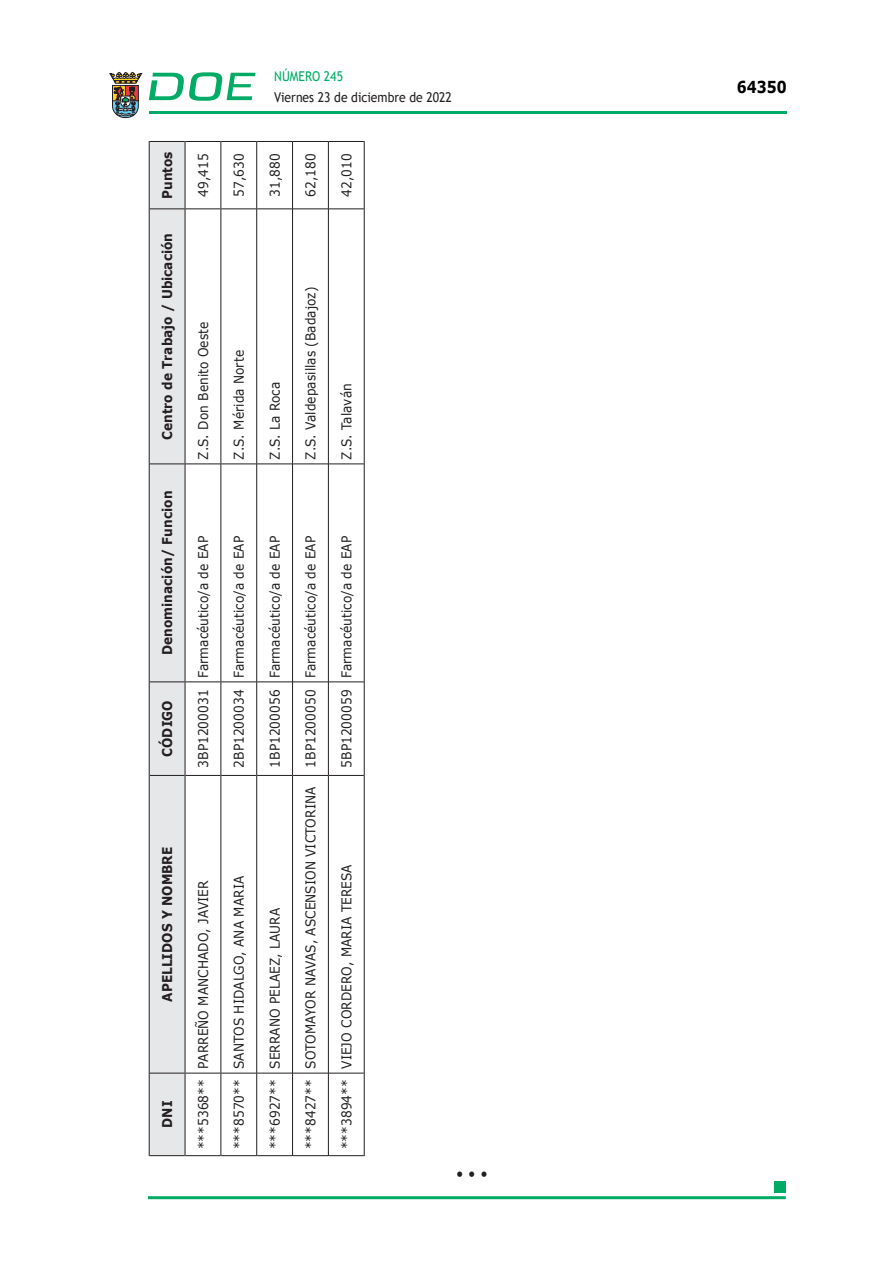
<style>
.page{position:relative;width:893px;height:1263px;background:#fff}
.page>*{position:absolute;margin:0;border:0;box-sizing:border-box;transform-origin:0 0}
.t1{font:700 16.5px "Verdana";color:#000;scale:.85 1}
.CUERPO_DE_TEXTO{font:15px "Verdana";color:#231f20;scale:.9 1}
.CUERPO_DE_TEXTO-2{font:13.5px "Verdana";letter-spacing:.005em;color:#231f20;scale:.9 1}
.TABLATITULO{font:700 13.5px "Verdana";letter-spacing:.005em;color:#231f20;scale:.9 1}
.t2{font:13.5px "Trebuchet MS";color:#231f20;scale:.9 1}
.t3{font:13.5px "Trebuchet MS";color:#00ab67;scale:.9 1}
</style>
<div class="page">
<hr style="left:149px;top:111px;width:638px;height:3px;background:#00ab66">
<svg style="left:109px;top:72px;width:33px;height:46px"></svg>
<svg style="left:149px;top:72px;width:106px;height:29px"></svg>
<hr style="left:148px;top:1196px;width:638px;height:3px;background:#00ab66">
<div style="left:775px;top:1181px;width:11px;height:11px;background:#00ab66"></div>
<div style="left:150px;top:142px;width:35px;height:1013px;background:#e6e7e9"></div>
<hr style="left:149px;top:1073px;width:1px;height:83px;background:#231f20">
<hr style="left:149px;top:775px;width:1px;height:298px;background:#231f20">
<hr style="left:149px;top:682px;width:1px;height:93px;background:#231f20">
<hr style="left:149px;top:464px;width:1px;height:218px;background:#231f20">
<hr style="left:149px;top:209px;width:1px;height:255px;background:#231f20">
<hr style="left:149px;top:141px;width:1px;height:68px;background:#231f20">
<hr style="left:185px;top:1073px;width:1px;height:83px;background:#231f20">
<hr style="left:185px;top:775px;width:1px;height:298px;background:#231f20">
<hr style="left:185px;top:682px;width:1px;height:93px;background:#231f20">
<hr style="left:185px;top:464px;width:1px;height:218px;background:#231f20">
<hr style="left:185px;top:209px;width:1px;height:255px;background:#231f20">
<hr style="left:185px;top:141px;width:1px;height:68px;background:#231f20">
<hr style="left:220px;top:1073px;width:1px;height:83px;background:#231f20">
<hr style="left:220px;top:775px;width:1px;height:298px;background:#231f20">
<hr style="left:220px;top:682px;width:1px;height:93px;background:#231f20">
<hr style="left:220px;top:464px;width:1px;height:218px;background:#231f20">
<hr style="left:220px;top:209px;width:1px;height:255px;background:#231f20">
<hr style="left:220px;top:141px;width:1px;height:68px;background:#231f20">
<hr style="left:256px;top:1073px;width:1px;height:83px;background:#231f20">
<hr style="left:256px;top:775px;width:1px;height:298px;background:#231f20">
<hr style="left:256px;top:682px;width:1px;height:93px;background:#231f20">
<hr style="left:256px;top:464px;width:1px;height:218px;background:#231f20">
<hr style="left:256px;top:209px;width:1px;height:255px;background:#231f20">
<hr style="left:256px;top:141px;width:1px;height:68px;background:#231f20">
<hr style="left:292px;top:1073px;width:1px;height:83px;background:#231f20">
<hr style="left:292px;top:775px;width:1px;height:298px;background:#231f20">
<hr style="left:292px;top:682px;width:1px;height:93px;background:#231f20">
<hr style="left:292px;top:464px;width:1px;height:218px;background:#231f20">
<hr style="left:292px;top:209px;width:1px;height:255px;background:#231f20">
<hr style="left:292px;top:141px;width:1px;height:68px;background:#231f20">
<hr style="left:328px;top:1073px;width:1px;height:83px;background:#231f20">
<hr style="left:328px;top:775px;width:1px;height:298px;background:#231f20">
<hr style="left:328px;top:682px;width:1px;height:93px;background:#231f20">
<hr style="left:328px;top:464px;width:1px;height:218px;background:#231f20">
<hr style="left:328px;top:209px;width:1px;height:255px;background:#231f20">
<hr style="left:328px;top:141px;width:1px;height:68px;background:#231f20">
<hr style="left:364px;top:1073px;width:1px;height:83px;background:#231f20">
<hr style="left:364px;top:775px;width:1px;height:298px;background:#231f20">
<hr style="left:364px;top:682px;width:1px;height:93px;background:#231f20">
<hr style="left:364px;top:464px;width:1px;height:218px;background:#231f20">
<hr style="left:364px;top:209px;width:1px;height:255px;background:#231f20">
<hr style="left:364px;top:141px;width:1px;height:68px;background:#231f20">
<hr style="left:150px;top:1155px;width:35px;height:1px;background:#231f20">
<hr style="left:185px;top:1155px;width:35px;height:1px;background:#231f20">
<hr style="left:221px;top:1155px;width:35px;height:1px;background:#231f20">
<hr style="left:257px;top:1155px;width:35px;height:1px;background:#231f20">
<hr style="left:293px;top:1155px;width:35px;height:1px;background:#231f20">
<hr style="left:329px;top:1155px;width:35px;height:1px;background:#231f20">
<hr style="left:150px;top:1073px;width:35px;height:1px;background:#231f20">
<hr style="left:150px;top:775px;width:35px;height:1px;background:#231f20">
<hr style="left:150px;top:681px;width:35px;height:1px;background:#231f20">
<hr style="left:150px;top:463px;width:35px;height:1px;background:#231f20">
<hr style="left:150px;top:208px;width:35px;height:1px;background:#231f20">
<hr style="left:150px;top:141px;width:35px;height:1px;background:#231f20">
<hr style="left:185px;top:1073px;width:35px;height:1px;background:#231f20">
<hr style="left:185px;top:775px;width:35px;height:1px;background:#231f20">
<hr style="left:185px;top:681px;width:35px;height:1px;background:#231f20">
<hr style="left:185px;top:463px;width:35px;height:1px;background:#231f20">
<hr style="left:185px;top:208px;width:35px;height:1px;background:#231f20">
<hr style="left:185px;top:141px;width:35px;height:1px;background:#231f20">
<hr style="left:221px;top:1073px;width:35px;height:1px;background:#231f20">
<hr style="left:221px;top:775px;width:35px;height:1px;background:#231f20">
<hr style="left:221px;top:681px;width:35px;height:1px;background:#231f20">
<hr style="left:221px;top:463px;width:35px;height:1px;background:#231f20">
<hr style="left:221px;top:208px;width:35px;height:1px;background:#231f20">
<hr style="left:221px;top:141px;width:35px;height:1px;background:#231f20">
<hr style="left:257px;top:1073px;width:35px;height:1px;background:#231f20">
<hr style="left:257px;top:775px;width:35px;height:1px;background:#231f20">
<hr style="left:257px;top:681px;width:35px;height:1px;background:#231f20">
<hr style="left:257px;top:463px;width:35px;height:1px;background:#231f20">
<hr style="left:257px;top:208px;width:35px;height:1px;background:#231f20">
<hr style="left:257px;top:141px;width:35px;height:1px;background:#231f20">
<hr style="left:293px;top:1073px;width:35px;height:1px;background:#231f20">
<hr style="left:293px;top:775px;width:35px;height:1px;background:#231f20">
<hr style="left:293px;top:681px;width:35px;height:1px;background:#231f20">
<hr style="left:293px;top:463px;width:35px;height:1px;background:#231f20">
<hr style="left:293px;top:208px;width:35px;height:1px;background:#231f20">
<hr style="left:293px;top:141px;width:35px;height:1px;background:#231f20">
<hr style="left:329px;top:1073px;width:35px;height:1px;background:#231f20">
<hr style="left:329px;top:775px;width:35px;height:1px;background:#231f20">
<hr style="left:329px;top:681px;width:35px;height:1px;background:#231f20">
<hr style="left:329px;top:463px;width:35px;height:1px;background:#231f20">
<hr style="left:329px;top:208px;width:35px;height:1px;background:#231f20">
<hr style="left:329px;top:141px;width:35px;height:1px;background:#231f20">
<p class="TABLATITULO" style="left:158px;top:199px;width:54px;rotate:-90deg">Puntos</p>
<p class="TABLATITULO" style="left:158px;top:440px;width:232px;rotate:-90deg">Centro de Trabajo / Ubicación</p>
<p class="TABLATITULO" style="left:158px;top:655px;width:184px;rotate:-90deg">Denominación/ Funcion</p>
<p class="TABLATITULO" style="left:158px;top:757px;width:64px;rotate:-90deg">CÓDIGO</p>
<p class="CUERPO_DE_TEXTO-2" style="left:194px;top:197px;width:50px;rotate:-90deg">49,415</p>
<p class="CUERPO_DE_TEXTO-2" style="left:194px;top:460px;width:155px;rotate:-90deg">Z.S. Don Benito Oeste</p>
<p class="CUERPO_DE_TEXTO-2" style="left:194px;top:678px;width:159px;rotate:-90deg">Farmacéutico/a de EAP</p>
<p class="CUERPO_DE_TEXTO-2" style="left:194px;top:768px;width:88px;rotate:-90deg">3BP1200031</p>
<p class="TABLATITULO" style="left:158px;top:1002px;width:174px;rotate:-90deg">APELLIDOS Y NOMBRE</p>
<p class="TABLATITULO" style="left:158px;top:1128px;width:32px;rotate:-90deg">DNI</p>
<p class="CUERPO_DE_TEXTO-2" style="left:194px;top:1069px;width:211px;rotate:-90deg">PARREÑO MANCHADO, JAVIER</p>
<p class="CUERPO_DE_TEXTO-2" style="left:194px;top:1149px;width:79px;rotate:-90deg">***5368**</p>
<p class="CUERPO_DE_TEXTO-2" style="left:230px;top:197px;width:50px;rotate:-90deg">57,630</p>
<p class="t3" style="left:274px;top:67px;width:78px">NÚMERO 245</p>
<p class="t2" style="left:274px;top:88px;width:199px">Viernes 23 de diciembre de 2022</p>
<p class="CUERPO_DE_TEXTO-2" style="left:266px;top:197px;width:50px;rotate:-90deg">31,880</p>
<p class="CUERPO_DE_TEXTO-2" style="left:301px;top:197px;width:50px;rotate:-90deg">62,180</p>
<p class="CUERPO_DE_TEXTO-2" style="left:337px;top:197px;width:50px;rotate:-90deg">42,010</p>
<p class="CUERPO_DE_TEXTO-2" style="left:230px;top:460px;width:123px;rotate:-90deg">Z.S. Mérida Norte</p>
<p class="CUERPO_DE_TEXTO-2" style="left:266px;top:460px;width:88px;rotate:-90deg">Z.S. La Roca</p>
<p class="CUERPO_DE_TEXTO-2" style="left:301px;top:460px;width:194px;rotate:-90deg">Z.S. Valdepasillas (Badajoz)</p>
<p class="CUERPO_DE_TEXTO-2" style="left:337px;top:460px;width:86px;rotate:-90deg">Z.S. Talaván</p>
<p class="CUERPO_DE_TEXTO-2" style="left:230px;top:678px;width:159px;rotate:-90deg">Farmacéutico/a de EAP</p>
<p class="CUERPO_DE_TEXTO-2" style="left:230px;top:768px;width:88px;rotate:-90deg">2BP1200034</p>
<p class="CUERPO_DE_TEXTO-2" style="left:266px;top:678px;width:159px;rotate:-90deg">Farmacéutico/a de EAP</p>
<p class="CUERPO_DE_TEXTO-2" style="left:266px;top:768px;width:88px;rotate:-90deg">1BP1200056</p>
<p class="CUERPO_DE_TEXTO-2" style="left:230px;top:1069px;width:216px;rotate:-90deg">SANTOS HIDALGO, ANA MARIA</p>
<p class="CUERPO_DE_TEXTO-2" style="left:230px;top:1149px;width:79px;rotate:-90deg">***8570**</p>
<p class="CUERPO_DE_TEXTO-2" style="left:266px;top:1069px;width:180px;rotate:-90deg">SERRANO PELAEZ, LAURA</p>
<p class="CUERPO_DE_TEXTO-2" style="left:266px;top:1149px;width:79px;rotate:-90deg">***6927**</p>
<p class="CUERPO_DE_TEXTO-2" style="left:301px;top:678px;width:159px;rotate:-90deg">Farmacéutico/a de EAP</p>
<p class="CUERPO_DE_TEXTO-2" style="left:301px;top:768px;width:88px;rotate:-90deg">1BP1200050</p>
<p class="CUERPO_DE_TEXTO-2" style="left:301px;top:1069px;width:315px;rotate:-90deg">SOTOMAYOR NAVAS, ASCENSION VICTORINA</p>
<p class="CUERPO_DE_TEXTO-2" style="left:301px;top:1149px;width:79px;rotate:-90deg">***8427**</p>
<p class="CUERPO_DE_TEXTO-2" style="left:337px;top:678px;width:159px;rotate:-90deg">Farmacéutico/a de EAP</p>
<p class="CUERPO_DE_TEXTO-2" style="left:337px;top:768px;width:88px;rotate:-90deg">5BP1200059</p>
<p class="CUERPO_DE_TEXTO-2" style="left:337px;top:1069px;width:229px;rotate:-90deg">VIEJO CORDERO, MARIA TERESA</p>
<p class="CUERPO_DE_TEXTO-2" style="left:337px;top:1149px;width:79px;rotate:-90deg">***3894**</p>
<p class="CUERPO_DE_TEXTO" style="left:456px;top:1163px;width:37px">• • •</p>
<p class="t1" style="left:737px;top:75px;width:60px">64350</p>
</div>
